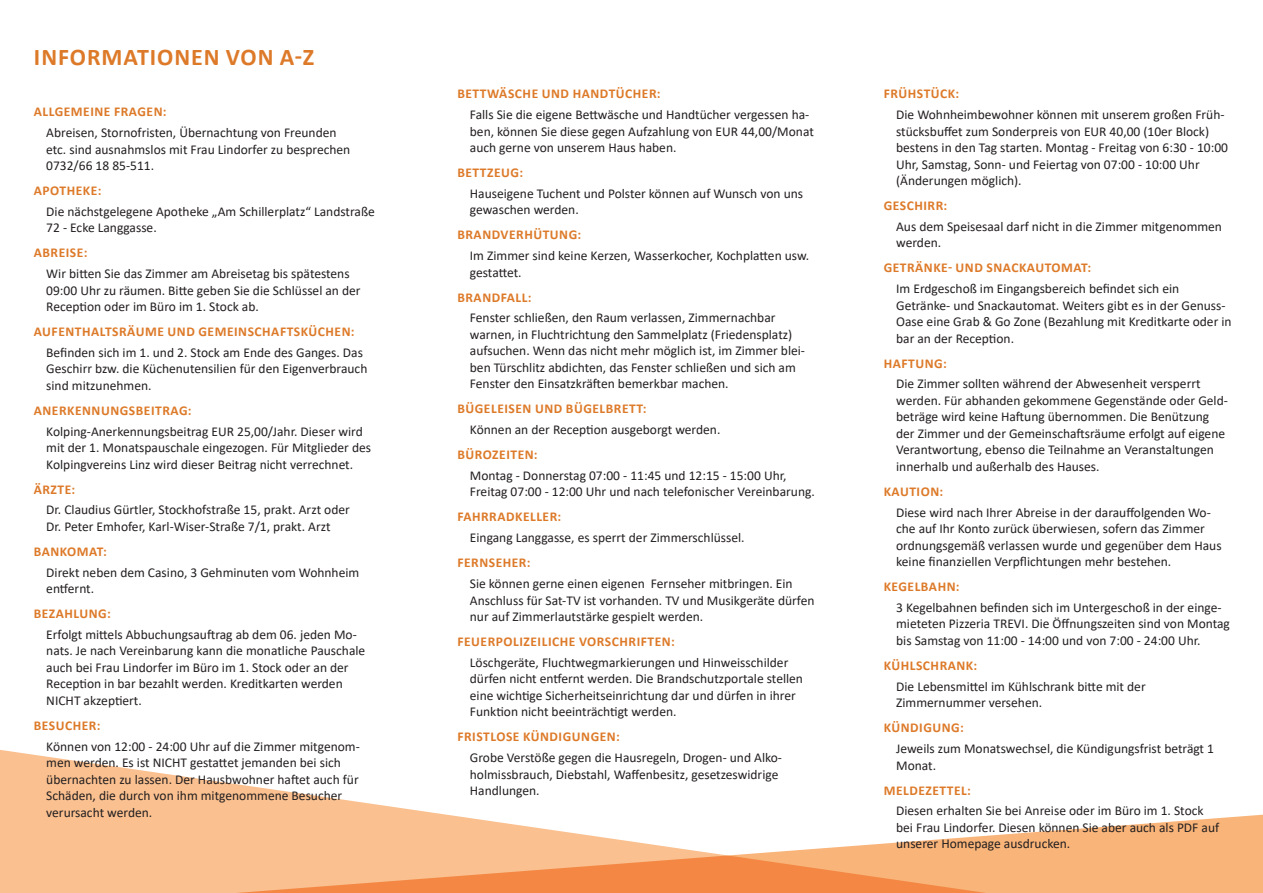
<style>
.page{position:relative;width:1263px;height:893px;background:#fff}
.page>*{position:absolute;margin:0;border:0;box-sizing:border-box;transform-origin:0 0}
.t1{font:700 24px "Calibri";letter-spacing:.04em;color:#dd7a29}
.t2{font:13.5px/16.5px "Calibri";color:#231f20}
.t3{font:700 13.5px "Calibri";letter-spacing:.04em;color:#dd7a29}
</style>
<div class="page">
<svg style="left:0;top:750px;width:448px;height:143px;fill:#fac08f"></svg>
<svg style="left:236px;top:815px;width:1027px;height:78px"></svg>
<p class="t1" style="left:34px;top:40px;width:282px">INFORMATIONEN VON A-Z</p>
<p class="t3" style="left:34px;top:102px;width:134px">ALLGEMEINE FRAGEN:</p>
<p class="t2" style="left:46px;top:124px;width:306px">Abreisen, Stornofristen, Übernachtung von Freunden etc. sind ausnahmslos mit Frau Lindorfer zu besprechen<br>0732/66 18 85-511.</p>
<p class="t3" style="left:34px;top:181px;width:69px">APOTHEKE:</p>
<p class="t2" style="left:46px;top:203px;width:330px">Die nächstgelegene Apotheke „Am Schillerplatz“ Landstraße<br>72 - Ecke Langgasse.</p>
<p class="t3" style="left:34px;top:243px;width:55px">ABREISE:</p>
<p class="t2" style="left:46px;top:265px;width:316px">Wir bitten Sie das Zimmer am Abreisetag bis spätestens<br>09:00 Uhr zu räumen. Bitte geben Sie die Schlüssel an der<br>Reception oder im Büro im 1. Stock ab.</p>
<p class="t3" style="left:34px;top:322px;width:322px">AUFENTHALTSRÄUME UND GEMEINSCHAFTSKÜCHEN:</p>
<p class="t2" style="left:46px;top:344px;width:323px">Befinden sich im 1. und 2. Stock am Ende des Ganges. Das<br>Geschirr bzw. die Küchenutensilien für den Eigenverbrauch sind mitzunehmen.</p>
<p class="t3" style="left:34px;top:401px;width:159px">ANERKENNUNGSBEITRAG:</p>
<p class="t2" style="left:46px;top:422px;width:326px">Kolping-Anerkennungsbeitrag EUR 25,00/Jahr. Dieser wird mit der 1. Monatspauschale eingezogen. Für Mitglieder des<br>Kolpingvereins Linz wird dieser Beitrag nicht verrechnet.</p>
<p class="t3" style="left:34px;top:480px;width:43px">ÄRZTE:</p>
<p class="t2" style="left:46px;top:501px;width:305px">Dr. Claudius Gürtler, Stockhofstraße 15, prakt. Arzt oder<br>Dr. Peter Emhofer, Karl-Wiser-Straße 7/1, prakt. Arzt</p>
<p class="t3" style="left:34px;top:542px;width:75px">BANKOMAT:</p>
<p class="t2" style="left:46px;top:563px;width:315px">Direkt neben dem Casino, 3 Gehminuten vom Wohnheim entfernt.</p>
<p class="t3" style="left:34px;top:604px;width:79px">BEZAHLUNG:</p>
<p class="t2" style="left:46px;top:626px;width:320px">Erfolgt mittels Abbuchungsauftrag ab dem 06. jeden Mo&shy;nats. Je nach Vereinbarung kann die monatliche Pauschale auch bei Frau Lindorfer im Büro im 1. Stock oder an der Reception in bar bezahlt werden. Kreditkarten werden NICHT akzeptiert.</p>
<p class="t3" style="left:34px;top:716px;width:68px">BESUCHER:</p>
<p class="t2" style="left:46px;top:738px;width:315px">Können von 12:00 - 24:00 Uhr auf die Zimmer mitgenom&shy;men werden. Es ist NICHT gestattet jemanden bei sich übernachten zu lassen. Der Hausbwohner haftet auch für Schäden, die durch von ihm mitgenommene Besucher verursacht werden.</p>
<p class="t3" style="left:457px;top:84px;width:205px">BETTWÄSCHE UND HANDTÜCHER:</p>
<p class="t2" style="left:470px;top:106px;width:345px">Falls Sie die eigene Bettwäsche und Handtücher vergessen ha&shy;ben, können Sie diese gegen Aufzahlung von EUR 44,00/Monat auch gerne von unserem Haus haben.</p>
<p class="t3" style="left:457px;top:163px;width:67px">BETTZEUG:</p>
<p class="t2" style="left:470px;top:185px;width:335px">Hauseigene Tuchent und Polster können auf Wunsch von uns gewaschen werden.</p>
<p class="t3" style="left:457px;top:225px;width:125px">BRANDVERHÜTUNG:</p>
<p class="t2" style="left:470px;top:247px;width:341px">Im Zimmer sind keine Kerzen, Wasserkocher, Kochplatten usw. gestattet.</p>
<p class="t3" style="left:457px;top:288px;width:75px">BRANDFALL:</p>
<p class="t2" style="left:470px;top:309px;width:337px">Fenster schließen, den Raum verlassen, Zimmernachbar warnen, in Fluchtrichtung den Sammelplatz (Friedensplatz) aufsuchen. Wenn das nicht mehr möglich ist, im Zimmer blei&shy;ben Türschlitz abdichten, das Fenster schließen und sich am Fenster den Einsatzkräften bemerkbar machen.</p>
<p class="t3" style="left:457px;top:399px;width:191px">BÜGELEISEN UND BÜGELBRETT:</p>
<p class="t2" style="left:470px;top:421px;width:252px">Können an der Reception ausgeborgt werden.</p>
<p class="t3" style="left:457px;top:445px;width:82px">BÜROZEITEN:</p>
<p class="t2" style="left:470px;top:467px;width:346px">Montag - Donnerstag 07:00 - 11:45 und 12:15 - 15:00 Uhr,<br>Freitag 07:00 - 12:00 Uhr und nach telefonischer Vereinbarung.</p>
<p class="t3" style="left:457px;top:507px;width:105px">FAHRRADKELLER:</p>
<p class="t2" style="left:470px;top:529px;width:276px">Eingang Langgasse, es sperrt der Zimmerschlüssel.</p>
<p class="t3" style="left:457px;top:553px;width:75px">FERNSEHER:</p>
<p class="t2" style="left:470px;top:575px;width:346px">Sie können gerne einen eigenen Fernseher mitbringen. Ein<br>Anschluss für Sat-TV ist vorhanden. TV und Musikgeräte dürfen nur auf Zimmerlautstärke gespielt werden.</p>
<p class="t3" style="left:457px;top:632px;width:219px">FEUERPOLIZEILICHE VORSCHRIFTEN:</p>
<p class="t2" style="left:470px;top:654px;width:335px">Löschgeräte, Fluchtwegmarkierungen und Hinweisschilder dürfen nicht entfernt werden. Die Brandschutzportale stellen eine wichtige Sicherheitseinrichtung dar und dürfen in ihrer Funktion nicht beeinträchtigt werden.</p>
<p class="t3" style="left:457px;top:727px;width:164px">FRISTLOSE KÜNDIGUNGEN:</p>
<p class="t2" style="left:470px;top:749px;width:314px">Grobe Verstöße gegen die Hausregeln, Drogen- und Alko&shy;holmissbrauch, Diebstahl, Waffenbesitz, gesetzeswidrige<br>Handlungen.</p>
<p class="t3" style="left:884px;top:84px;width:77px">FRÜHSTÜCK:</p>
<p class="t2" style="left:896px;top:106px;width:333px">Die Wohnheimbewohner können mit unserem großen Früh&shy;stücksbuffet zum Sonderpreis von EUR 40,00 (10er Block) bestens in den Tag starten. Montag - Freitag von 6:30 - 10:00<br>Uhr, Samstag, Sonn- und Feiertag von 07:00 - 10:00 Uhr (Änderungen möglich).</p>
<p class="t3" style="left:884px;top:196px;width:65px">GESCHIRR:</p>
<p class="t2" style="left:896px;top:218px;width:327px">Aus dem Speisesaal darf nicht in die Zimmer mitgenommen werden.</p>
<p class="t3" style="left:884px;top:258px;width:209px">GETRÄNKE- UND SNACKAUTOMAT:</p>
<p class="t2" style="left:896px;top:280px;width:337px">Im Erdgeschoß im Eingangsbereich befindet sich ein Getränke- und Snackautomat. Weiters gibt es in der Genuss-Oase eine Grab &amp; Go Zone (Bezahlung mit Kreditkarte oder in bar an der Reception.</p>
<p class="t3" style="left:884px;top:354px;width:65px">HAFTUNG:</p>
<p class="t2" style="left:896px;top:375px;width:333px">Die Zimmer sollten während der Abwesenheit versperrt werden. Für abhanden gekommene Gegenstände oder Geld&shy;beträge wird keine Haftung übernommen. Die Benützung der Zimmer und der Gemeinschaftsräume erfolgt auf eigene Verantwortung, ebenso die Teilnahme an Veranstaltungen innerhalb und außerhalb des Hauses.</p>
<p class="t3" style="left:884px;top:482px;width:61px">KAUTION:</p>
<p class="t2" style="left:896px;top:504px;width:327px">Diese wird nach Ihrer Abreise in der darauffolgenden Wo&shy;che auf Ihr Konto zurück überwiesen, sofern das Zimmer ordnungsgemäß verlassen wurde und gegenüber dem Haus keine finanziellen Verpflichtungen mehr bestehen.</p>
<p class="t3" style="left:884px;top:577px;width:77px">KEGELBAHN:</p>
<p class="t2" style="left:896px;top:599px;width:335px">3 Kegelbahnen befinden sich im Untergeschoß in der einge&shy;mieteten Pizzeria TREVI. Die Öffnungszeiten sind von Montag bis Samstag von 11:00 - 14:00 und von 7:00 - 24:00 Uhr.</p>
<p class="t3" style="left:884px;top:656px;width:95px">KÜHLSCHRANK:</p>
<p class="t2" style="left:896px;top:678px;width:251px">Die Lebensmittel im Kühlschrank bitte mit der<br>Zimmernummer versehen.</p>
<p class="t3" style="left:884px;top:718px;width:82px">KÜNDIGUNG:</p>
<p class="t2" style="left:896px;top:740px;width:319px">Jeweils zum Monatswechsel, die Kündigungsfrist beträgt 1<br>Monat.</p>
<p class="t3" style="left:884px;top:780px;width:89px">MELDEZETTEL:</p>
<p class="t2" style="left:896px;top:802px;width:324px">Diesen erhalten Sie bei Anreise oder im Büro im 1. Stock bei Frau Lindorfer. Diesen können Sie aber auch als PDF auf unserer Homepage ausdrucken.</p>
</div>
